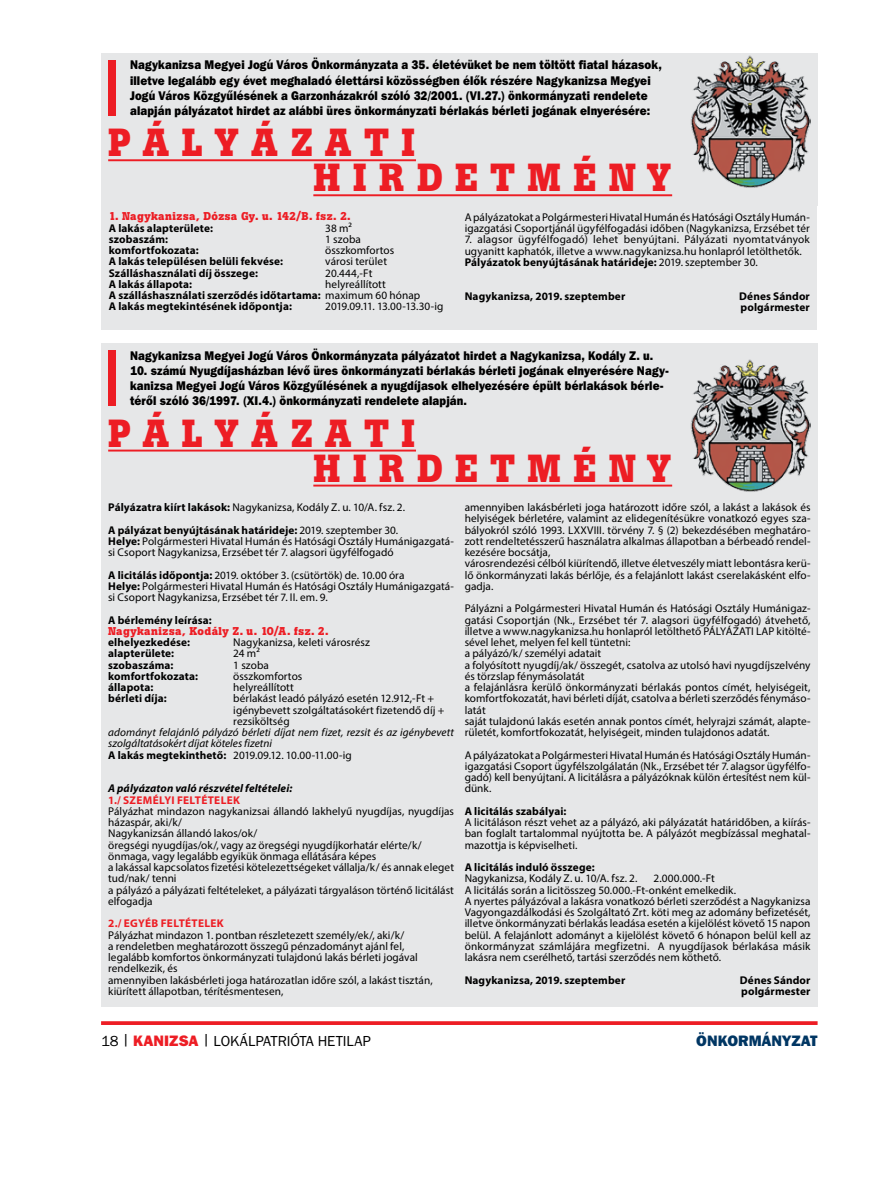
<style>
.page{position:relative;width:885px;height:1191px;background:#fff}
.page>*{position:absolute;margin:0;border:0;box-sizing:border-box;transform-origin:0 0}
.t1{font:700 38.75px/35px "Boton PFL";color:#ed1d24}
.t2{font:15px "Franklin Gothic PFL";letter-spacing:-.01em;color:#000}
.t3{font:15px "Franklin Gothic Hv PFL";letter-spacing:.01em;color:#003663}
.t4{font:12.5px/15px "Franklin Gothic Hv PFL";letter-spacing:.01em;color:#000;scale:.9 1}
.t5{font:11.25px/11.2px "Myriad Pro";letter-spacing:.005em;color:#000}
.t6{font:700 11.25px/11.2px "Myriad Pro";letter-spacing:.01em;color:#000}
.t7{font:italic 11.25px "Myriad Pro";letter-spacing:.005em;color:#000}
.t8{font:11.25px "Myriad Pro";letter-spacing:-.02em;color:#000}
.t9{font:700 11.25px/11.2px "Boton PFL";letter-spacing:.015em;color:#ed1d24}
.s1{font-family:"Myriad Pro";color:#000}
.s2{font-weight:400}
.s3{font-weight:700}
.s4{font-family:"Boton PFL";color:#ed1d24}
.s5{font-weight:700;font-style:italic}
.s6{font-weight:700;color:#ed1d24}
.s7{font-family:"Franklin Gothic Hv PFL";color:#ed1d24}
</style>
<div class="page">
<svg style="left:101px;top:1021px;width:716px;height:4px;background:#ee2a31"></svg>
<div style="left:102px;top:205px;width:714px;height:125px;background:#e6e7e8"></div>
<div style="left:101px;top:53px;width:716px;height:152px;background:#e6e7e8"></div>
<img style="left:691px;top:55px;width:119px;height:133px">
<hr style="left:108px;top:159px;width:308px;height:2px;background:#ed1d24">
<hr style="left:313px;top:194px;width:358px;height:2px;background:#ed1d24">
<div style="left:108px;top:60px;width:8px;height:55px;background:#ed1d24"></div>
<div style="left:101px;top:495px;width:716px;height:512px;background:#e6e7e8"></div>
<div style="left:101px;top:343px;width:716px;height:152px;background:#e6e7e8"></div>
<img style="left:691px;top:359px;width:119px;height:133px">
<hr style="left:108px;top:449px;width:308px;height:2px;background:#ed1d24">
<hr style="left:313px;top:484px;width:358px;height:2px;background:#ed1d24">
<div style="left:108px;top:350px;width:8px;height:55px;background:#ed1d24"></div>
<p class="t4" style="left:130px;top:57px;width:592px">Nagykanizsa Megyei Jogú Város Önkormányzata a 35. életévüket be nem töltött fiatal házasok, illetve legalább egy évet meghaladó élettársi közösségben élők részére Nagykanizsa Megyei Jogú Város Közgyűlésének a Garzonházakról szóló 32/2001. (VI.27.) önkormányzati rendelete alapján pályázatot hirdet az alábbi üres önkormányzati bérlakás bérleti jogának elnyerésére:</p>
<p class="t1" style="left:313px;top:125px;width:360px;text-indent:-205px">P Á L Y Á Z A T I<br>H I R D E T M É N Y</p>
<p class="t9" style="left:109px;top:211px;width:243px">1. Nagykanizsa, Dózsa Gy. u. 142/B. fsz. 2.<br><span class="s1">A lakás alapterülete:</span></p>
<p class="t5" style="left:325px;top:222px;width:28px">38 m²</p>
<p class="t6" style="left:109px;top:233px;width:61px">szobaszám:</p>
<p class="t5" style="left:325px;top:233px;width:37px">1 szoba</p>
<p class="t6" style="left:109px;top:244px;width:91px">komfortfokozata:</p>
<p class="t5" style="left:325px;top:244px;width:70px">összkomfortos</p>
<p class="t6" style="left:109px;top:255px;width:176px">A lakás településen belüli fekvése:</p>
<p class="t5" style="left:325px;top:256px;width:63px">városi terület</p>
<p class="t6" style="left:109px;top:267px;width:150px">Szálláshasználati díj összege:</p>
<p class="t5" style="left:325px;top:267px;width:49px">20.444,-Ft</p>
<p class="t6" style="left:109px;top:278px;width:85px">A lakás állapota:</p>
<p class="t6" style="left:109px;top:278px;width:313px;text-indent:216px"><span class="s2">helyreállított<br></span>A szálláshasználati szerződés időtartama: <span class="s2">maximum 60 hónap<br></span>A lakás megtekintésének időpontja:</p>
<p class="t8" style="left:325px;top:299px;width:119px">2019.09.11. 13.00-13.30-ig</p>
<p class="t5" style="left:464px;top:211px;width:346px">A pályázatokat a Polgármesteri Hivatal Humán és Hatósági Osztály Humán&shy;igazgatási Csoportjánál ügyfélfogadási időben (Nagykanizsa, Erzsébet tér</p>
<p class="t5" style="left:464px;top:234px;width:346px">7. alagsor ügyfélfogadó) lehet benyújtani. Pályázati nyomtatványok ugyanitt kaphatók, illetve a www.nagykanizsa.hu honlapról letölthetők.<br><span class="s3">Pályázatok benyújtásának határideje:</span> 2019. szeptember 30.</p>
<p class="t6" style="left:464px;top:290px;width:162px">Nagykanizsa, 2019. szeptember</p>
<p class="t6" style="left:739px;top:290px;width:72px">Dénes Sándor polgármester</p>
<p class="t4" style="left:130px;top:347px;width:582px">Nagykanizsa Megyei Jogú Város Önkormányzata pályázatot hirdet a Nagykanizsa, Kodály Z. u.</p>
<p class="t4" style="left:130px;top:362px;width:600px">10. számú Nyugdíjasházban lévő üres önkormányzati bérlakás bérleti jogának elnyerésére Nagy&shy;kanizsa Megyei Jogú Város Közgyűlésének a nyugdíjasok elhelyezésére épült bérlakások bérle&shy;téről szóló 36/1997. (XI.4.) önkormányzati rendelete alapján.</p>
<p class="t1" style="left:313px;top:416px;width:360px;text-indent:-205px">P Á L Y Á Z A T I<br>H I R D E T M É N Y</p>
<p class="t6" style="left:108px;top:495px;width:298px;line-height:22.5px">Pályázatra kiírt lakások: <span class="s2">Nagykanizsa, Kodály Z. u. 10/A. fsz. 2.<br></span>A pályázat benyújtásának határideje: <span class="s2">2019. szeptember 30.</span></p>
<p class="t5" style="left:108px;top:535px;width:347px"><span class="s3">Helye:</span> Polgármesteri Hivatal Humán és Hatósági Osztály Humánigazgatá&shy;si Csoport Nagykanizsa, Erzsébet tér 7. alagsori ügyfélfogadó</p>
<p class="t5" style="left:108px;top:569px;width:347px"><span class="s3">A licitálás időpontja:</span> 2019. október 3. (csütörtök) de. 10.00 óra<br><span class="s3">Helye:</span> Polgármesteri Hivatal Humán és Hatósági Osztály Humánigazgatá&shy;si Csoport Nagykanizsa, Erzsébet tér 7. II. em. 9.</p>
<p class="t6" style="left:108px;top:614px;width:222px">A bérlemény leírása:<br><span class="s4">Nagykanizsa, Kodály Z. u. 10/A. fsz. 2. </span>elhelyezkedése:</p>
<p class="t5" style="left:233px;top:636px;width:138px">Nagykanizsa, keleti városrész</p>
<p class="t6" style="left:108px;top:647px;width:67px">alapterülete:</p>
<p class="t5" style="left:233px;top:648px;width:28px">24 m²</p>
<p class="t6" style="left:108px;top:659px;width:67px">szobaszáma:</p>
<p class="t5" style="left:233px;top:659px;width:37px">1 szoba</p>
<p class="t6" style="left:108px;top:670px;width:91px">komfortfokozata:</p>
<p class="t5" style="left:233px;top:670px;width:70px">összkomfortos</p>
<p class="t6" style="left:108px;top:681px;width:47px">állapota:</p>
<p class="t5" style="left:233px;top:681px;width:62px">helyreállított</p>
<p class="t6" style="left:108px;top:692px;width:60px">bérleti díja:</p>
<p class="t5" style="left:233px;top:693px;width:202px">bérlakást leadó pályázó esetén 12.912,-Ft +</p>
<p class="t5" style="left:233px;top:704px;width:212px">igénybevett szolgáltatásokért fizetendő díj +</p>
<p class="t5" style="left:233px;top:715px;width:58px">rezsiköltség</p>
<p class="t7" style="left:108px;top:725px;width:347px">adományt felajánló pályázó bérleti díjat nem fizet, rezsit és az igénybevett</p>
<p class="t7" style="left:108px;top:736px;width:165px">szolgáltatásokért díjat köteles fizetni</p>
<p class="t8" style="left:108px;top:748px;width:245px"><span class="s3">A lakás megtekinthető:</span> 2019.09.12. 10.00-11.00-ig</p>
<p class="t5" style="left:108px;top:783px;width:347px"><span class="s5">A pályázaton való részvétel feltételei:<br></span><span class="s6">1./ Személyi feltételek<br></span>Pályázhat mindazon nagykanizsai állandó lakhelyű nyugdíjas, nyugdíjas házaspár, aki/k/<br>Nagykanizsán állandó lakos/ok/<br>öregségi nyugdíjas/ok/, vagy az öregségi nyugdíjkorhatár elérte/k/ önmaga, vagy legalább egyikük önmaga ellátására képes<br>a lakással kapcsolatos fizetési kötelezettségeket vállalja/k/ és annak eleget tud/nak/ tenni<br>a pályázó a pályázati feltételeket, a pályázati tárgyaláson történő licitálást elfogadja</p>
<p class="t5" style="left:108px;top:918px;width:326px"><span class="s6">2./ Egyéb feltételek<br></span>Pályázhat mindazon 1. pontban részletezett személy/ek/, aki/k/<br>a rendeletben meghatározott összegű pénzadományt ajánl fel, legalább komfortos önkormányzati tulajdonú lakás bérleti jogával rendelkezik, és<br>amennyiben lakásbérleti joga határozatlan időre szól, a lakást tisztán, kiürített állapotban, térítésmentesen,</p>
<p class="t5" style="left:464px;top:501px;width:347px">amennyiben lakásbérleti joga határozott időre szól, a lakást a lakások és helyiségek bérletére, valamint az elidegenítésükre vonatkozó egyes sza&shy;bályokról szóló 1993. LXXVIII. törvény 7. § (2) bekezdésében meghatáro&shy;zott rendeltetésszerű használatra alkalmas állapotban a bérbeadó rendel&shy;kezésére bocsátja,<br>városrendezési célból kiürítendő, illetve életveszély miatt lebontásra kerü&shy;lő önkormányzati lakás bérlője, és a felajánlott lakást cserelakásként elfo&shy;gadja.</p>
<p class="t5" style="left:464px;top:603px;width:347px">Pályázni a Polgármesteri Hivatal Humán és Hatósági Osztály Humánigaz&shy;gatási Csoportján (Nk., Erzsébet tér 7. alagsori ügyfélfogadó) átvehető, illetve a www.nagykanizsa.hu honlapról letölthető PÁLYÁZATI LAP kitölté&shy;sével lehet, melyen fel kell tüntetni:<br>a pályázó/k/ személyi adatait<br>a folyósított nyugdíj/ak/ összegét, csatolva az utolsó havi nyugdíjszelvény és törzslap fénymásolatát<br>a felajánlásra kerülő önkormányzati bérlakás pontos címét, helyiségeit, komfortfokozatát, havi bérleti díját, csatolva a bérleti szerződés fénymáso&shy;latát<br>saját tulajdonú lakás esetén annak pontos címét, helyrajzi számát, alapte&shy;rületét, komfortfokozatát, helyiségeit, minden tulajdonos adatát.</p>
<p class="t5" style="left:464px;top:749px;width:347px;text-align:justify">A pályázatokat a Polgármesteri Hivatal Humán és Hatósági Osztály Humán&shy;igazgatási Csoport ügyfélszolgálatán (Nk., Erzsébet tér 7. alagsor ügyfélfo&shy;gadó) kell benyújtani. A licitálásra a pályázóknak külön értesítést nem kül&shy;dünk.</p>
<p class="t5" style="left:464px;top:805px;width:347px"><span class="s3">A licitálás szabályai:<br></span>A licitáláson részt vehet az a pályázó, aki pályázatát határidőben, a kiírás&shy;ban foglalt tartalommal nyújtotta be. A pályázót megbízással meghatal&shy;mazottja is képviselheti.</p>
<p class="t5" style="left:464px;top:861px;width:174px"><span class="s3">A licitálás induló összege:<br></span>Nagykanizsa, Kodály Z. u. 10/A. fsz. 2.</p>
<p class="t5" style="left:464px;top:873px;width:347px;text-indent:189px">2.000.000.-Ft<br>A licitálás során a licitösszeg 50.000.-Ft-onként emelkedik.<br>A nyertes pályázóval a lakásra vonatkozó bérleti szerződést a Nagykanizsa Vagyongazdálkodási és Szolgáltató Zrt. köti meg az adomány befizetését, illetve önkormányzati bérlakás leadása esetén a kijelölést követő 15 napon belül. A felajánlott adományt a kijelölést követő 6 hónapon belül kell az önkormányzat számlájára megfizetni. A nyugdíjasok bérlakása másik lakásra nem cserélhető, tartási szerződés nem köthető.</p>
<p class="t6" style="left:464px;top:974px;width:162px">Nagykanizsa, 2019. szeptember</p>
<p class="t6" style="left:739px;top:974px;width:72px">Dénes Sándor polgármester</p>
<p class="t2" style="left:101px;top:1032px;width:271px">18 | <span class="s7">KANIZSA</span> | LOKÁLPATRIÓTA HETILAP</p>
<p class="t3" style="left:696px;top:1030px;width:123px">önkormányzat</p>
</div>
